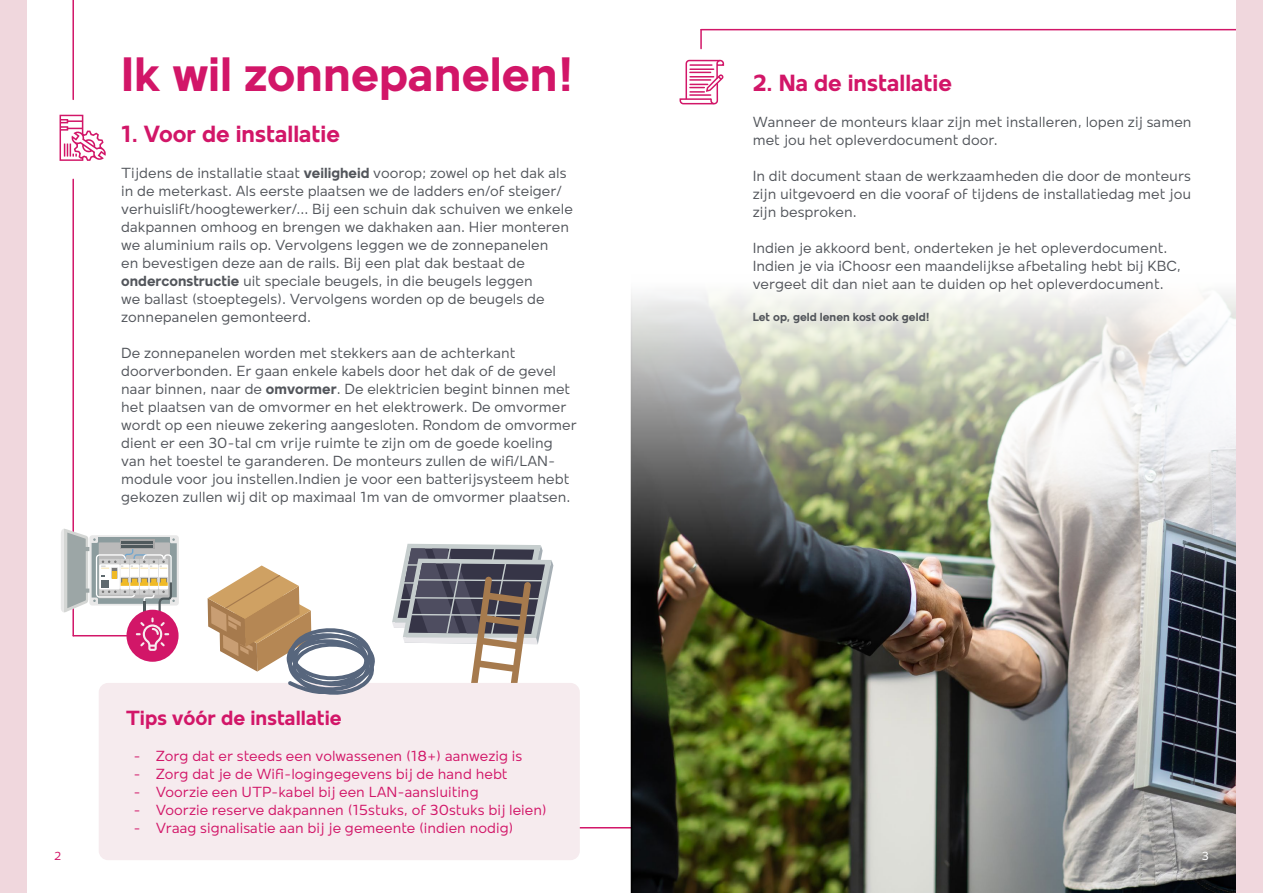
<style>
.page{position:relative;width:1263px;height:893px;background:#fff}
.page>*{position:absolute;margin:0;border:0;box-sizing:border-box;transform-origin:0 0}
.t1{font:700 49.5px "Mollen Personal Use";color:#d21668}
.t2{font:700 24px "Mollen Personal Use";color:#d21668}
.t3{font:700 21px "Mollen Personal Use";color:#d21668}
.t4{font:15px/18px "Mollen Personal Use";color:#52555b}
.t5{font:15px "Mollen Personal Use";color:#d21668}
.t6{font:700 12px "Mollen Personal Use";color:#52555b}
.t7{font:12px "Mollen Personal Use";color:#fff}
.t8{font:12px "Mollen Personal Use";color:#d21668}
.s1{font-weight:700}
</style>
<div class="page">
<hr style="left:531px;top:827px;width:106px;height:1px;background:#d21668">
<svg style="left:392px;top:544px;width:161px;height:139px"></svg>
<img style="left:631px;top:293px;width:605px;height:600px">
<hr style="left:72px;top:179px;width:2px;height:457px;background:#d21668">
<hr style="left:72px;top:0;width:2px;height:99px;background:#d21668">
<div style="left:99px;top:683px;width:481px;height:177px;background:#f6ebee;border-radius:9px"></div>
<svg style="left:60px;top:115px;width:46px;height:46px"></svg>
<svg style="left:208px;top:565px;width:167px;height:130px"></svg>
<div style="left:0;top:0;width:27px;height:893px;background:#f0d7dd"></div>
<div style="left:89px;top:535px;width:90px;height:70px;background:#e8e8e8;border-radius:3px"></div>
<div style="left:126px;top:610px;width:53px;height:52px;background:#d21668;border-radius:50%"></div>
<svg style="left:61px;top:528px;width:116px;height:123px"></svg>
<svg style="left:679px;top:59px;width:46px;height:46px"></svg>
<svg style="left:700px;top:30px;width:2px;height:19px"></svg>
<hr style="left:701px;top:29px;width:561px;height:1px;background:#d21668">
<div style="left:1236px;top:0;width:27px;height:893px;background:#f0d7dd"></div>
<h1 class="t1" style="left:121px;top:46px;width:454px">Ik wil zonnepanelen!</h1>
<h2 class="t2" style="left:121px;top:120px;width:220px">1. Voor de installatie</h2>
<p class="t4" style="left:121px;top:164px;width:453px">Tijdens de installatie staat <span class="s1">veiligheid</span> voorop; zowel op het dak als in de meterkast. Als eerste plaatsen we de ladders en/of steiger/ verhuislift/hoogtewerker/... Bij een schuin dak schuiven we enkele dakpannen omhoog en brengen we dakhaken aan. Hier monteren we aluminium rails op. Vervolgens leggen we de zonnepanelen<br>en bevestigen deze aan de rails. Bij een plat dak bestaat de <span class="s1">onderconstructie</span> uit speciale beugels, in die beugels leggen<br>we ballast (stoeptegels). Vervolgens worden op de beugels de zonnepanelen gemonteerd.</p>
<p class="t4" style="left:121px;top:344px;width:457px">De zonnepanelen worden met stekkers aan de achterkant doorverbonden. Er gaan enkele kabels door het dak of de gevel naar binnen, naar de <span class="s1">omvormer</span>. De elektricien begint binnen met het plaatsen van de omvormer en het elektrowerk. De omvormer wordt op een nieuwe zekering aangesloten. Rondom de omvormer dient er een 30-tal cm vrije ruimte te zijn om de goede koeling van het toestel te garanderen. De monteurs zullen de wifi/LAN&shy;module voor jou instellen.Indien je voor een batterijsysteem hebt gekozen zullen wij dit op maximaal 1m van de omvormer plaatsen.</p>
<p class="t8" style="left:54px;top:849px;width:9px">2</p>
<h3 class="t3" style="left:126px;top:706px;width:217px">Tips vóór de installatie</h3>
<p class="t5" style="left:134px;top:748px;width:390px">- Zorg dat er steeds een volwassenen (18+) aanwezig is</p>
<p class="t5" style="left:134px;top:766px;width:375px">- Zorg dat je de Wifi-logingegevens bij de hand hebt</p>
<p class="t5" style="left:134px;top:784px;width:347px">- Voorzie een UTP-kabel bij een LAN-aansluiting</p>
<p class="t5" style="left:134px;top:802px;width:415px">- Voorzie reserve dakpannen (15stuks, of 30stuks bij leien)</p>
<p class="t5" style="left:134px;top:820px;width:381px">- Vraag signalisatie aan bij je gemeente (indien nodig)</p>
<h2 class="t2" style="left:753px;top:69px;width:201px">2. Na de installatie</h2>
<p class="t4" style="left:753px;top:112px;width:440px">Wanneer de monteurs klaar zijn met installeren, lopen zij samen met jou het opleverdocument door.</p>
<p class="t4" style="left:753px;top:166px;width:440px;text-align:justify">In dit document staan de werkzaamheden die door de monteurs zijn uitgevoerd en die vooraf of tijdens de installatiedag met jou zijn besproken.</p>
<p class="t4" style="left:753px;top:238px;width:430px">Indien je akkoord bent, onderteken je het opleverdocument.<br>Indien je via iChoosr een maandelijkse afbetaling hebt bij KBC, vergeet dit dan niet aan te duiden op het opleverdocument.</p>
<p class="t6" style="left:753px;top:310px;width:178px">Let op, geld lenen kost ook geld!</p>
<p class="t7" style="left:1202px;top:849px;width:9px">3</p>
</div>
